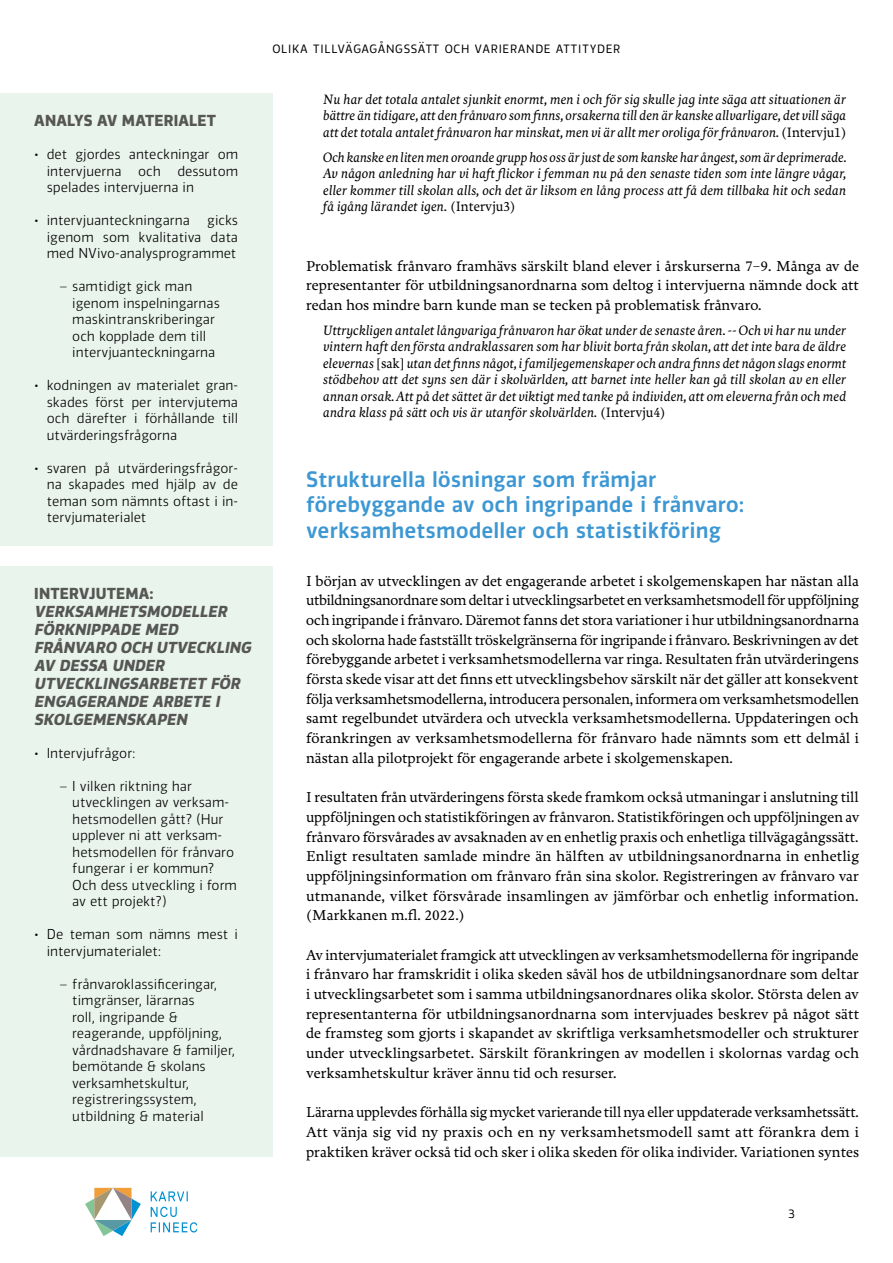
<style>
.page{position:relative;width:893px;height:1263px;background:#fff}
.page>*{position:absolute;margin:0;border:0;box-sizing:border-box;transform-origin:0 0}
.OTS2{font:500 21px/25.2px "Vinkel";letter-spacing:.005em;color:#3c97d3}
.leipis_alavälillä{font:500 15px/19.6px "Freya";letter-spacing:.005em;color:#000;text-align:justify}
.OTS_LAAT{font:italic 700 15px/18px "Vinkel";color:#565655}
.t1{font:300 15px "Vinkel";color:#000}
.OTS_LAAT-2{font:700 15px "Vinkel";letter-spacing:.01em;color:#565655}
.sis_copy{font:italic 500 14.1px/16.5px "Freya";letter-spacing:.005em;color:#000;text-align:justify;scale:.95 1}
.sis_copy-2{font:italic 500 14.1px/16.5px "Freya";letter-spacing:.005em;color:#000;text-align:justify;scale:.93 1}
.t2{font:300 13.5px/16.5px "Vinkel";color:#000;text-align:justify}
.s1{font-style:normal}
</style>
<div class="page">
<svg style="left:85px;top:1188px;width:56px;height:48px"></svg>
<svg style="left:151px;top:1191px;width:37px;height:10px"></svg>
<svg style="left:151px;top:1207px;width:46px;height:25px"></svg>
<div style="left:0;top:94px;width:272px;height:452px;background:#e9f4ed"></div>
<div style="left:0;top:566px;width:272px;height:590px;background:#e9f4ed"></div>
<h3 class="OTS_LAAT-2" style="left:34px;top:111px;width:183px">ANALYS AV MATERIALET</h3>
<p class="t2" style="left:47px;top:146px;width:193px;text-indent:-13px">• det gjordes anteckningar om intervjuerna och dessutom spelades intervjuerna in</p>
<p class="t2" style="left:34px;top:212px;width:157px">• intervjuanteckningarna</p>
<p class="t2" style="left:47px;top:212px;width:193px;text-indent:160px">gicks igenom som kvalitativa data med NVivo-analysprogrammet</p>
<p class="t2" style="left:72px;top:278px;width:149px;text-align:left;text-indent:-13px">– samtidigt gick man igenom inspelningarnas maskintranskriberingar och kopplade dem till intervjuanteckningarna</p>
<p class="t2" style="left:47px;top:377px;width:193px;text-indent:-13px">• kodningen av materialet gran&shy;skades först per intervjutema och därefter i förhållande till utvärderingsfrågorna</p>
<p class="t2" style="left:47px;top:460px;width:193px;text-indent:-13px">• svaren på utvärderingsfrågor&shy;na skapades med hjälp av de teman som nämnts oftast i in&shy;tervjumaterialet</p>
<h3 class="OTS_LAAT" style="left:34px;top:584px;width:222px"><span class="s1">INTERVJUTEMA:<br></span>VERKSAMHETSMODELLER<br>FÖRKNIPPADE MED<br>FRÅNVARO OCH UTVECKLING<br>AV DESSA UNDER<br>UTVECKLINGSARBETET FÖR<br>ENGAGERANDE ARBETE I<br>SKOLGEMENSKAPEN</h3>
<p class="t2" style="left:34px;top:745px;width:103px">• Intervjufrågor:</p>
<p class="t2" style="left:72px;top:778px;width:166px;text-align:left;text-indent:-13px">– I vilken riktning har utvecklingen av verksam&shy;hetsmodellen gått? (Hur upplever ni att verksam&shy;hetsmodellen för frånvaro fungerar i er kommun?<br>Och dess utveckling i form av ett projekt?)</p>
<p class="t2" style="left:47px;top:926px;width:193px;text-indent:-13px">• De teman som nämns mest i intervjumaterialet:</p>
<p class="t2" style="left:72px;top:976px;width:164px;text-align:left;text-indent:-13px">– frånvaroklassificeringar, timgränser, lärarnas<br>roll, ingripande &amp; reagerande, uppföljning, vårdnadshavare &amp; familjer, bemötande &amp; skolans verksamhetskultur, registreringssystem, utbildning &amp; material</p>
<p class="t1" style="left:272px;top:37px;width:350px">olika tillvägagångssätt och varierande attityder</p>
<p class="sis_copy" style="left:323px;top:91px;width:552px">Nu har det totala antalet sjunkit enormt, men i och för sig skulle jag inte säga att situationen är bättre än tidigare, att den frånvaro som finns, orsakerna till den är kanske allvarligare, det vill säga att det totala antalet frånvaron har minskat, men vi är allt mer oroliga för frånvaron. <span class="s1">(Intervju1)</span></p>
<p class="sis_copy-2" style="left:323px;top:149px;width:564px">Och kanske en liten men oroande grupp hos oss är just de som kanske har ångest, som är deprimerade.<br>Av någon anledning har vi haft flickor i femman nu på den senaste tiden som inte längre vågar, eller kommer till skolan alls, och det är liksom en lång process att få dem tillbaka hit och sedan få igång lärandet igen. <span class="s1">(Intervju3)</span></p>
<p class="leipis_alavälillä" style="left:306px;top:256px;width:554px">Problematisk frånvaro framhävs särskilt bland elever i årskurserna 7–9. Många av de representanter för utbildningsanordnarna som deltog i intervjuerna nämnde dock att redan hos mindre barn kunde man se tecken på problematisk frånvaro.</p>
<p class="sis_copy" style="left:323px;top:322px;width:552px">Uttryckligen antalet långvariga frånvaron har ökat under de senaste åren. -- Och vi har nu under vintern haft den första andraklassaren som har blivit borta från skolan, att det inte bara de äldre elevernas <span class="s1">[sak]</span> utan det finns något, i familjegemenskaper och andra finns det någon slags enormt stödbehov att det syns sen där i skolvärlden, att barnet inte heller kan gå till skolan av en eller annan orsak. Att på det sättet är det viktigt med tanke på individen, att om eleverna från och med andra klass på sätt och vis är utanför skolvärlden. <span class="s1">(Intervju4)</span></p>
<h2 class="OTS2" style="left:306px;top:467px;width:440px">Strukturella lösningar som främjar förebyggande av och ingripande i frånvaro: verksamhetsmodeller och statistikföring</h2>
<p class="leipis_alavälillä" style="left:306px;top:571px;width:554px">I början av utvecklingen av det engagerande arbetet i skolgemenskapen har nästan alla utbildningsanordnare som deltar i utvecklingsarbetet en verksamhetsmodell för uppföljning och ingripande i frånvaro. Däremot fanns det stora variationer i hur utbildningsanordnarna och skolorna hade fastställt tröskelgränserna för ingripande i frånvaro. Beskrivningen av det förebyggande arbetet i verksamhetsmodellerna var ringa. Resultaten från utvärderingens första skede visar att det finns ett utvecklingsbehov särskilt när det gäller att konsekvent följa verksamhetsmodellerna, introducera personalen, informera om verksamhetsmodellen samt regelbundet utvärdera och utveckla verksamhetsmodellerna. Uppdateringen och förankringen av verksamhetsmodellerna för frånvaro hade nämnts som ett delmål i nästan alla pilotprojekt för engagerande arbete i skolgemenskapen.</p>
<p class="leipis_alavälillä" style="left:306px;top:788px;width:555px">I resultaten från utvärderingens första skede framkom också utmaningar i anslutning till uppföljningen och statistikföringen av frånvaron. Statistikföringen och uppföljningen av frånvaro försvårades av avsaknaden av en enhetlig praxis och enhetliga tillvägagångssätt.<br>Enligt resultaten samlade mindre än hälften av utbildningsanordnarna in enhetlig uppföljningsinformation om frånvaro från sina skolor. Registreringen av frånvaro var utmanande, vilket försvårade insamlingen av jämförbar och enhetlig information. (Markkanen m.fl. 2022.)</p>
<p class="leipis_alavälillä" style="left:306px;top:945px;width:555px">Av intervjumaterialet framgick att utvecklingen av verksamhetsmodellerna för ingripande i frånvaro har framskridit i olika skeden såväl hos de utbildningsanordnare som deltar i utvecklingsarbetet som i samma utbildningsanordnares olika skolor. Största delen av representanterna för utbildningsanordnarna som intervjuades beskrev på något sätt de framsteg som gjorts i skapandet av skriftliga verksamhetsmodeller och strukturer under utvecklingsarbetet. Särskilt förankringen av modellen i skolornas vardag och verksamhetskultur kräver ännu tid och resurser.</p>
<p class="leipis_alavälillä" style="left:306px;top:1103px;width:555px">Lärarna upplevdes förhålla sig mycket varierande till nya eller uppdaterade verksamhetssätt.<br>Att vänja sig vid ny praxis och en ny verksamhetsmodell samt att förankra dem i praktiken kräver också tid och sker i olika skeden för olika individer. Variationen syntes</p>
<p class="t1" style="left:788px;top:1202px;width:9px">3</p>
</div>
